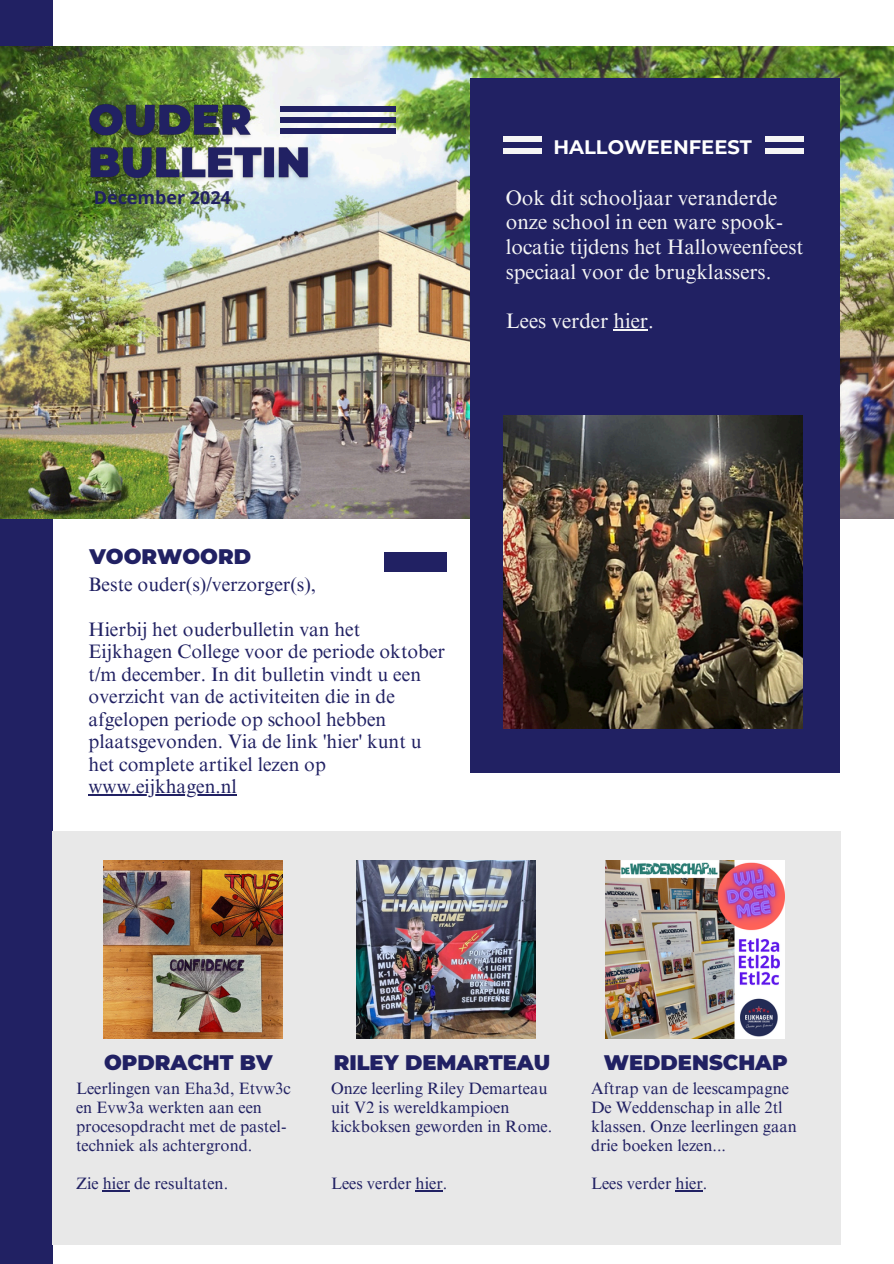
<style>
.page{position:relative;width:894px;height:1264px;background:#fff}
.page>*{position:absolute;margin:0;border:0;box-sizing:border-box;transform-origin:0 0}
.t1{font:21px/24.8px "Times NRMT Pro";color:#f5f5f5}
.t2{font:900 21px "Montserrat";color:#212163}
.t3{font:19.5px/22.5px "Times NRMT Pro";color:#212163}
.t4{font:700 19.5px "Montserrat";color:#fff}
.t5{font:700 17.85px "Open Sans";color:#212163}
.t6{font:16.5px/19.2px "Times NRMT Pro";color:#212163}
</style>
<div class="page">
<div style="left:0;top:0;width:53px;height:1263px;background:#212163"></div>
<img style="left:0;top:47px;width:893px;height:471px">
<div style="left:470px;top:78px;width:368px;height:694px;background:#212163"></div>
<div style="left:52px;top:831px;width:788px;height:413px;background:#e8e8e8"></div>
<img style="left:503px;top:415px;width:299px;height:313px">
<div style="left:384px;top:552px;width:62px;height:19px;background:#212163"></div>
<img style="left:82px;top:95px;width:233px;height:93px">
<div style="left:503px;top:136px;width:39px;height:5px;background:#f5f5f5"></div>
<div style="left:765px;top:136px;width:39px;height:5px;background:#f5f5f5"></div>
<div style="left:503px;top:148px;width:39px;height:6px;background:#f5f5f5"></div>
<div style="left:765px;top:148px;width:39px;height:6px;background:#f5f5f5"></div>
<div style="left:280px;top:128px;width:116px;height:5px;background:#212163"></div>
<div style="left:280px;top:117px;width:116px;height:6px;background:#212163"></div>
<div style="left:280px;top:107px;width:116px;height:5px;background:#212163"></div>
<img style="left:103px;top:860px;width:179px;height:178px">
<img style="left:356px;top:860px;width:179px;height:178px">
<img style="left:605px;top:860px;width:179px;height:178px">
<svg style="left:103px;top:1190px;width:27px;height:1px"></svg>
<svg style="left:415px;top:1190px;width:27px;height:1px"></svg>
<svg style="left:675px;top:1190px;width:27px;height:1px"></svg>
<hr style="left:89px;top:794px;width:148px;height:1px;background:#212163">
<hr style="left:613px;top:329px;width:35px;height:2px;background:#f5f5f5">
<p class="t5" style="left:94px;top:185px;width:138px">December 2024</p>
<p class="t4" style="left:553px;top:135px;width:200px">HALLOWEENFEEST</p>
<p class="t1" style="left:505px;top:188px;width:299px">Ook dit schooljaar veranderde onze school in een ware spook&shy;locatie tijdens het Halloweenfeest speciaal voor de brugklassers.</p>
<p class="t1" style="left:505px;top:311px;width:149px">Lees verder hier.</p>
<p class="t2" style="left:89px;top:543px;width:163px">VOORWOORD</p>
<h2 class="t3" style="left:89px;top:575px;width:229px">Beste ouder(s)/verzorger(s),</h2>
<p class="t3" style="left:89px;top:620px;width:358px">Hierbij het ouderbulletin van het Eijkhagen College voor de periode oktober t/m december. In dit bulletin vindt u een overzicht van de activiteiten die in de afgelopen periode op school hebben plaatsgevonden. Via de link 'hier' kunt u het complete artikel lezen op</p>
<h2 class="t3" style="left:89px;top:778px;width:150px">www.eijkhagen.nl</h2>
<p class="t2" style="left:104px;top:1050px;width:170px">OPDRACHT BV</p>
<p class="t2" style="left:603px;top:1050px;width:185px">WEDDENSCHAP</p>
<h4 class="t2" style="left:333px;top:1050px;width:218px">RILEY DEMARTEAU</h4>
<h2 class="t6" style="left:76px;top:1080px;width:216px">Leerlingen van Eha3d, Etvw3c en Evw3a werkten aan een procesopdracht met de pastel&shy;techniek als achtergrond.</h2>
<h3 class="t6" style="left:76px;top:1175px;width:154px">Zie hier de resultaten.</h3>
<h3 class="t6" style="left:331px;top:1080px;width:223px">Onze leerling Riley Demarteau uit V2 is wereldkampioen kickboksen geworden in Rome.</h3>
<p class="t6" style="left:331px;top:1175px;width:118px">Lees verder hier.</p>
<h3 class="t6" style="left:591px;top:1080px;width:199px">Aftrap van de leescampagne</h3>
<h3 class="t6" style="left:591px;top:1099px;width:207px">De Weddenschap in alle 2tl klassen. Onze leerlingen gaan drie boeken lezen...</h3>
<h2 class="t6" style="left:591px;top:1175px;width:118px">Lees verder hier.</h2>
</div>
